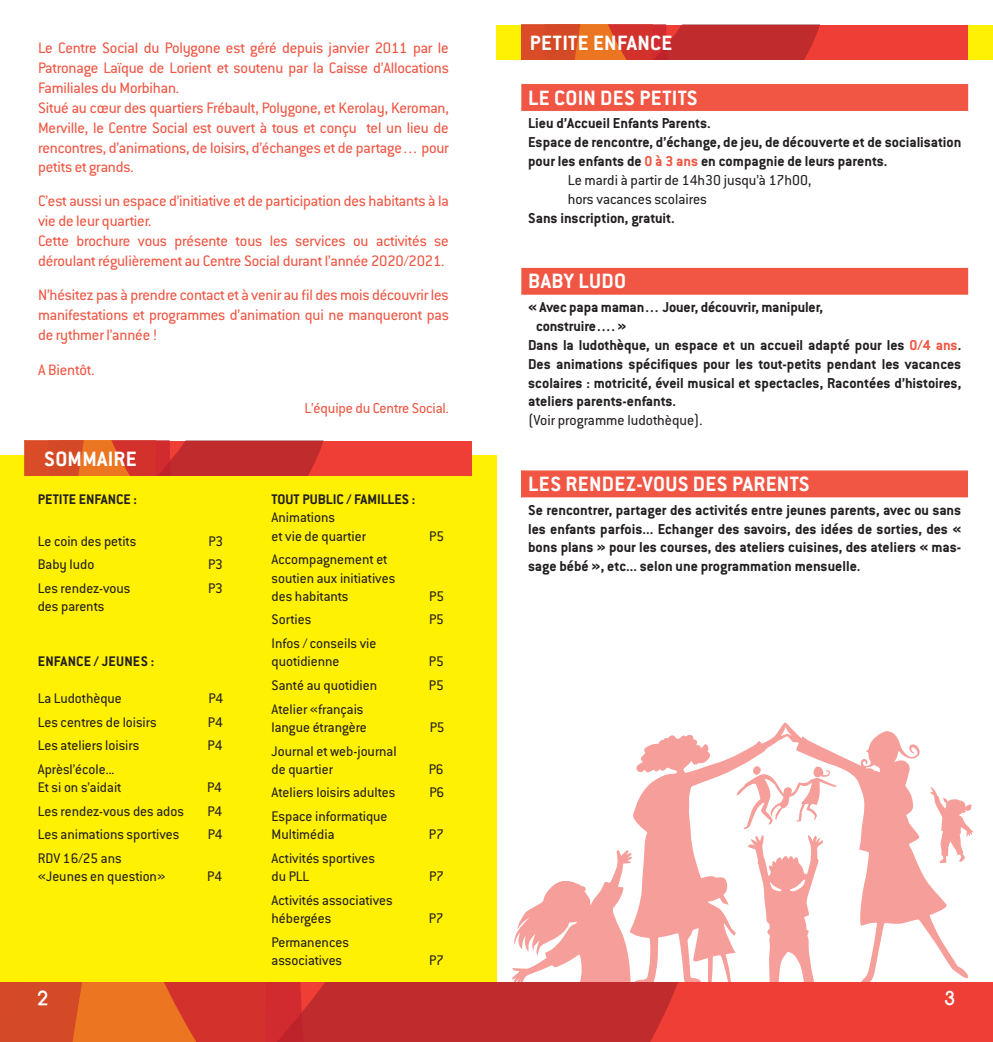
<style>
.page{position:relative;width:993px;height:1042px;background:#fff}
.page>*{position:absolute;margin:0;border:0;box-sizing:border-box;transform-origin:0 0}
.t1{font:700 22.75px "Conduit ITC";letter-spacing:.015em;color:#fff}
.t2{font:700 20.3px "Comfortaa";color:#fff}
.t3{font:16.62px/19.9px "Conduit ITC";letter-spacing:-.01em;color:#f05643;text-align:justify}
.t4{font:700 15.75px/18.9px "Conduit ITC";color:#231f20;text-align:justify}
.t5{font:15.75px "Conduit ITC";color:#231f20}
.t6{font:15.75px "Conduit ITC";letter-spacing:-.01em;color:#f05643}
.t7{font:15.22px "Conduit ITC";color:#231f20}
.t8{font:700 15.22px "Conduit ITC";color:#231f20}
.s1{color:#f05643}
</style>
<div class="page">
<svg style="left:969px;top:804px;width:4px;height:32px"></svg>
<svg style="left:631px;top:723px;width:153px;height:259px"></svg>
<svg style="left:784px;top:722px;width:185px;height:260px"></svg>
<div style="left:0;top:456px;width:496px;height:534px;background:#fff101"></div>
<div style="left:496px;top:25px;width:496px;height:35px;background:#fff101"></div>
<svg style="left:521px;top:25px;width:446px;height:35px;background:#d83d2d"></svg>
<div style="left:879px;top:982px;width:113px;height:60px;background:#ee3e35"></div>
<svg style="left:631px;top:982px;width:248px;height:60px;background:#e73b33"></svg>
<svg style="left:0;top:850px;width:631px;height:192px"></svg>
<svg style="left:25px;top:441px;width:446px;height:35px;background:#d83d2d"></svg>
<div style="left:521px;top:84px;width:446px;height:27px;background:#f05643"></div>
<div style="left:521px;top:268px;width:446px;height:27px;background:#f05643"></div>
<div style="left:521px;top:470px;width:446px;height:28px;background:#f05643"></div>
<hr style="left:521px;top:497px;width:446px;height:1px;background:#fff">
<p class="t3" style="left:38px;top:37px;width:412px">Le Centre Social du Polygone est géré depuis janvier 2011 par le Patronage Laïque de Lorient et soutenu par la Caisse d’Allocations Familiales du Morbihan.</p>
<p class="t3" style="left:38px;top:97px;width:412px">Situé au cœur des quartiers Frébault, Polygone, et Kerolay, Keroman, Merville, le Centre Social est ouvert à tous et conçu tel un lieu de rencontres, d’animations, de loisirs, d’échanges et de partage… pour petits et grands.</p>
<p class="t3" style="left:38px;top:191px;width:412px">C’est aussi un espace d’initiative et de participation des habitants à la vie de leur quartier.</p>
<p class="t3" style="left:38px;top:231px;width:412px">Cette brochure vous présente tous les services ou activités se déroulant régulièrement au Centre Social durant l’année 2020/2021.</p>
<p class="t3" style="left:38px;top:285px;width:412px">N’hésitez pas à prendre contact et à venir au fil des mois découvrir les manifestations et programmes d’animation qui ne manqueront pas de rythmer l’année !</p>
<p class="t3" style="left:38px;top:359px;width:58px">A Bientôt.</p>
<p class="t6" style="left:304px;top:398px;width:146px">L’équipe du Centre Social.</p>
<p class="t1" style="left:44px;top:445px;width:94px">SOMMAIRE</p>
<p class="t8" style="left:38px;top:490px;width:101px">PETITE ENFANCE :</p>
<p class="t7" style="left:38px;top:532px;width:100px">Le coin des petits</p>
<p class="t7" style="left:208px;top:532px;width:16px">P3</p>
<p class="t7" style="left:38px;top:555px;width:58px">Baby ludo</p>
<p class="t7" style="left:208px;top:555px;width:16px">P3</p>
<p class="t7" style="left:38px;top:579px;width:94px">Les rendez-vous</p>
<p class="t7" style="left:208px;top:579px;width:16px">P3</p>
<p class="t7" style="left:38px;top:597px;width:68px">des parents</p>
<p class="t8" style="left:38px;top:652px;width:118px">ENFANCE / JEUNES :</p>
<p class="t7" style="left:38px;top:689px;width:86px">La Ludothèque</p>
<p class="t7" style="left:208px;top:689px;width:16px">P4</p>
<p class="t7" style="left:38px;top:713px;width:120px">Les centres de loisirs</p>
<p class="t7" style="left:208px;top:713px;width:16px">P4</p>
<p class="t7" style="left:38px;top:736px;width:103px">Les ateliers loisirs</p>
<p class="t7" style="left:207px;top:736px;width:16px">P4</p>
<p class="t7" style="left:38px;top:760px;width:78px">Aprèsl’école...</p>
<p class="t7" style="left:38px;top:778px;width:85px">Et si on s’aidait</p>
<p class="t7" style="left:207px;top:778px;width:16px">P4</p>
<p class="t7" style="left:38px;top:802px;width:148px">Les rendez-vous des ados</p>
<p class="t7" style="left:207px;top:802px;width:16px">P4</p>
<p class="t7" style="left:38px;top:825px;width:143px">Les animations sportives</p>
<p class="t7" style="left:207px;top:825px;width:16px">P4</p>
<p class="t7" style="left:38px;top:849px;width:85px">RDV 16/25 ans</p>
<p class="t7" style="left:38px;top:867px;width:129px">«Jeunes en question»</p>
<p class="t7" style="left:207px;top:867px;width:16px">P4</p>
<p class="t8" style="left:271px;top:490px;width:145px">TOUT PUBLIC / FAMILLES :</p>
<p class="t7" style="left:271px;top:508px;width:65px">Animations</p>
<p class="t7" style="left:271px;top:527px;width:96px">et vie de quartier</p>
<p class="t7" style="left:429px;top:527px;width:16px">P5</p>
<p class="t7" style="left:271px;top:550px;width:117px">Accompagnement et</p>
<p class="t7" style="left:271px;top:568px;width:125px">soutien aux initiatives</p>
<p class="t7" style="left:271px;top:587px;width:78px">des habitants</p>
<p class="t7" style="left:429px;top:587px;width:16px">P5</p>
<p class="t7" style="left:271px;top:610px;width:41px">Sorties</p>
<p class="t7" style="left:429px;top:610px;width:16px">P5</p>
<p class="t7" style="left:271px;top:634px;width:106px">Infos / conseils vie</p>
<p class="t7" style="left:271px;top:652px;width:69px">quotidienne</p>
<p class="t7" style="left:429px;top:652px;width:16px">P5</p>
<p class="t7" style="left:271px;top:676px;width:107px">Santé au quotidien</p>
<p class="t7" style="left:429px;top:676px;width:16px">P5</p>
<p class="t7" style="left:271px;top:699px;width:93px">Atelier «français</p>
<p class="t7" style="left:271px;top:718px;width:97px">langue étrangère</p>
<p class="t7" style="left:429px;top:718px;width:16px">P5</p>
<p class="t7" style="left:271px;top:741px;width:126px">Journal et web-journal</p>
<p class="t7" style="left:271px;top:760px;width:63px">de quartier</p>
<p class="t7" style="left:428px;top:760px;width:16px">P6</p>
<p class="t7" style="left:271px;top:783px;width:125px">Ateliers loisirs adultes</p>
<p class="t7" style="left:429px;top:783px;width:16px">P6</p>
<p class="t7" style="left:271px;top:807px;width:117px">Espace informatique</p>
<p class="t7" style="left:271px;top:825px;width:64px">Multimédia</p>
<p class="t7" style="left:429px;top:825px;width:16px">P7</p>
<p class="t7" style="left:271px;top:849px;width:105px">Activités sportives</p>
<p class="t7" style="left:271px;top:867px;width:39px">du PLL</p>
<p class="t7" style="left:429px;top:867px;width:16px">P7</p>
<p class="t7" style="left:271px;top:891px;width:123px">Activités associatives</p>
<p class="t7" style="left:271px;top:909px;width:61px">hébergées</p>
<p class="t7" style="left:428px;top:909px;width:16px">P7</p>
<p class="t7" style="left:271px;top:933px;width:79px">Permanences</p>
<p class="t7" style="left:271px;top:951px;width:72px">associatives</p>
<p class="t7" style="left:429px;top:951px;width:16px">P7</p>
<p class="t1" style="left:529px;top:29px;width:144px">PETITE ENFANCE</p>
<p class="t1" style="left:528px;top:84px;width:171px">LE COIN DES PETITS</p>
<p class="t4" style="left:528px;top:113px;width:184px">Lieu d’Accueil Enfants Parents.</p>
<p class="t4" style="left:528px;top:132px;width:434px">Espace de rencontre, d’échange, de jeu, de découverte et de socialisation pour les enfants de <span class="s1">0 à 3 ans</span> en compagnie de leurs parents.</p>
<p class="t5" style="left:567px;top:170px;width:245px">Le mardi à partir de 14h30 jusqu’à 17h00,</p>
<p class="t5" style="left:567px;top:189px;width:141px">hors vacances scolaires</p>
<p class="t4" style="left:528px;top:208px;width:148px">Sans inscription, gratuit.</p>
<p class="t1" style="left:528px;top:267px;width:99px">BABY LUDO</p>
<p class="t4" style="left:528px;top:297px;width:296px">« Avec papa maman… Jouer, découvrir, manipuler,</p>
<p class="t4" style="left:536px;top:316px;width:92px">construire…. »</p>
<p class="t4" style="left:528px;top:335px;width:434px">Dans la ludothèque, un espace et un accueil adapté pour les <span class="s1">0/4 ans</span>.<br>Des animations spécifiques pour les tout-petits pendant les vacances scolaires : motricité, éveil musical et spectacles, Racontées d’histoires, ateliers parents-enfants.</p>
<p class="t5" style="left:528px;top:411px;width:176px">(Voir programme ludothèque).</p>
<p class="t1" style="left:528px;top:470px;width:282px">LES RENDEZ-VOUS DES PARENTS</p>
<p class="t4" style="left:528px;top:500px;width:434px">Se rencontrer, partager des activités entre jeunes parents, avec ou sans les enfants parfois... Echanger des savoirs, des idées de sorties, des « bons plans » pour les courses, des ateliers cuisines, des ateliers « mas&shy;sage bébé », etc... selon une programmation mensuelle.</p>
<p class="t2" style="left:38px;top:986px;width:11px">2</p>
<p class="t2" style="left:944px;top:986px;width:11px">3</p>
</div>
